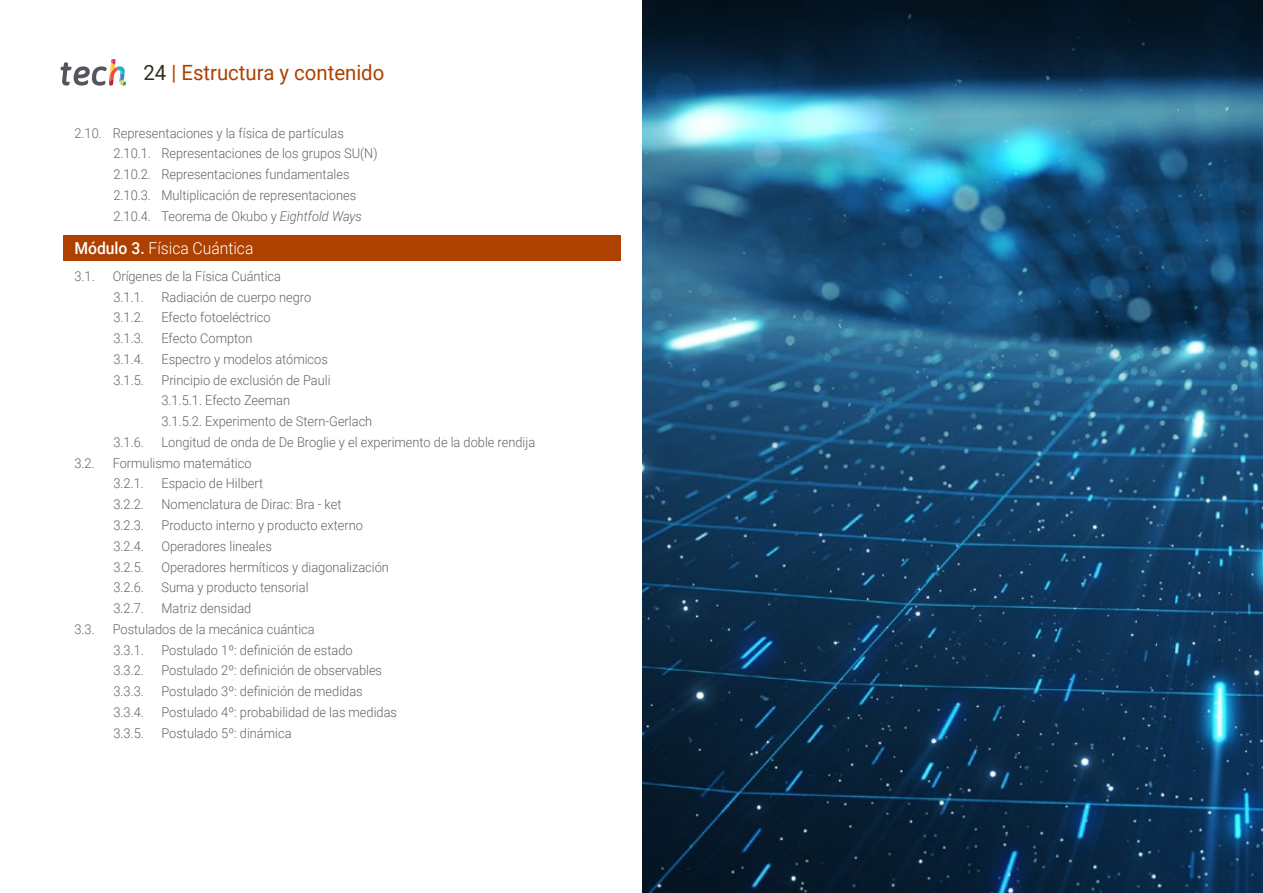
<style>
.page{position:relative;width:1263px;height:893px;background:#fff}
.page>*{position:absolute;margin:0;border:0;box-sizing:border-box;transform-origin:0 0}
.t1{font:21px "Roboto";color:#ae4000}
.t2{font:300 16.5px "Roboto";color:#fff;scale:.95 1}
.t3{font:300 13.5px/20.7px "Roboto";color:#61646a;scale:.95 1}
.s1{color:#312e20}
.s2{font-style:italic}
.s3{font-weight:500}
</style>
<div class="page">
<div style="left:63px;top:235px;width:558px;height:25px;background:#ae4000"></div>
<svg style="left:61px;top:59px;width:65px;height:27px"></svg>
<img style="left:642px;top:0;width:621px;height:893px">
<h1 class="t1" style="left:144px;top:57px;width:242px"><span class="s1">24</span> | Estructura y contenido</h1>
<p class="t3" style="left:113px;top:122px;width:280px;text-indent:-39px">2.10. Representaciones y la física de partículas 2.10.1. Representaciones de los grupos SU(N)<br>2.10.2. Representaciones fundamentales 2.10.3. Multiplicación de representaciones 2.10.4. Teorema de Okubo y <span class="s2">Eightfold Ways</span></p>
<p class="t2" style="left:74px;top:236px;width:190px"><span class="s3">Módulo 3.</span> Física Cuántica</p>
<p class="t3" style="left:74px;top:265px;width:23px">3.1.</p>
<p class="t3" style="left:113px;top:265px;width:179px">Orígenes de la Física Cuántica<br>3.1.1.</p>
<p class="t3" style="left:161px;top:286px;width:159px">Radiación de cuerpo negro</p>
<p class="t3" style="left:113px;top:307px;width:34px">3.1.2.</p>
<p class="t3" style="left:161px;top:307px;width:116px">Efecto fotoeléctrico</p>
<p class="t3" style="left:113px;top:328px;width:34px">3.1.3.</p>
<p class="t3" style="left:161px;top:328px;width:97px">Efecto Compton</p>
<p class="t3" style="left:113px;top:348px;width:34px">3.1.4.</p>
<p class="t3" style="left:161px;top:348px;width:177px">Espectro y modelos atómicos</p>
<p class="t3" style="left:113px;top:369px;width:34px">3.1.5.</p>
<p class="t3" style="left:161px;top:369px;width:224px">Principio de exclusión de Pauli<br>3.1.5.1. Efecto Zeeman<br>3.1.5.2. Experimento de Stern-Gerlach</p>
<p class="t3" style="left:113px;top:431px;width:34px">3.1.6.</p>
<p class="t3" style="left:161px;top:431px;width:395px">Longitud de onda de De Broglie y el experimento de la doble rendija</p>
<p class="t3" style="left:74px;top:452px;width:23px">3.2.</p>
<p class="t3" style="left:113px;top:452px;width:148px">Formulismo matemático<br>3.2.1.</p>
<p class="t3" style="left:161px;top:473px;width:109px">Espacio de Hilbert</p>
<p class="t3" style="left:113px;top:494px;width:34px">3.2.2.</p>
<p class="t3" style="left:161px;top:494px;width:191px">Nomenclatura de Dirac: Bra - ket</p>
<p class="t3" style="left:113px;top:514px;width:34px">3.2.3.</p>
<p class="t3" style="left:161px;top:514px;width:214px">Producto interno y producto externo</p>
<p class="t3" style="left:113px;top:535px;width:34px">3.2.4.</p>
<p class="t3" style="left:161px;top:535px;width:118px">Operadores lineales</p>
<p class="t3" style="left:113px;top:556px;width:34px">3.2.5.</p>
<p class="t3" style="left:161px;top:556px;width:241px">Operadores hermíticos y diagonalización</p>
<p class="t3" style="left:113px;top:577px;width:34px">3.2.6.</p>
<p class="t3" style="left:161px;top:577px;width:156px">Suma y producto tensorial</p>
<p class="t3" style="left:113px;top:597px;width:34px">3.2.7.</p>
<p class="t3" style="left:161px;top:597px;width:96px">Matriz densidad</p>
<p class="t3" style="left:74px;top:618px;width:23px">3.3.</p>
<p class="t3" style="left:113px;top:618px;width:214px">Postulados de la mecánica cuántica<br>3.3.1.</p>
<p class="t3" style="left:161px;top:639px;width:203px">Postulado 1º: definición de estado</p>
<p class="t3" style="left:113px;top:660px;width:34px">3.3.2.</p>
<p class="t3" style="left:161px;top:660px;width:234px">Postulado 2º: definición de observables</p>
<p class="t3" style="left:113px;top:680px;width:34px">3.3.3.</p>
<p class="t3" style="left:161px;top:680px;width:213px">Postulado 3º: definición de medidas</p>
<p class="t3" style="left:113px;top:701px;width:34px">3.3.4.</p>
<p class="t3" style="left:161px;top:701px;width:250px">Postulado 4º: probabilidad de las medidas</p>
<p class="t3" style="left:113px;top:722px;width:34px">3.3.5.</p>
<p class="t3" style="left:161px;top:722px;width:138px">Postulado 5º: dinámica</p>
</div>
